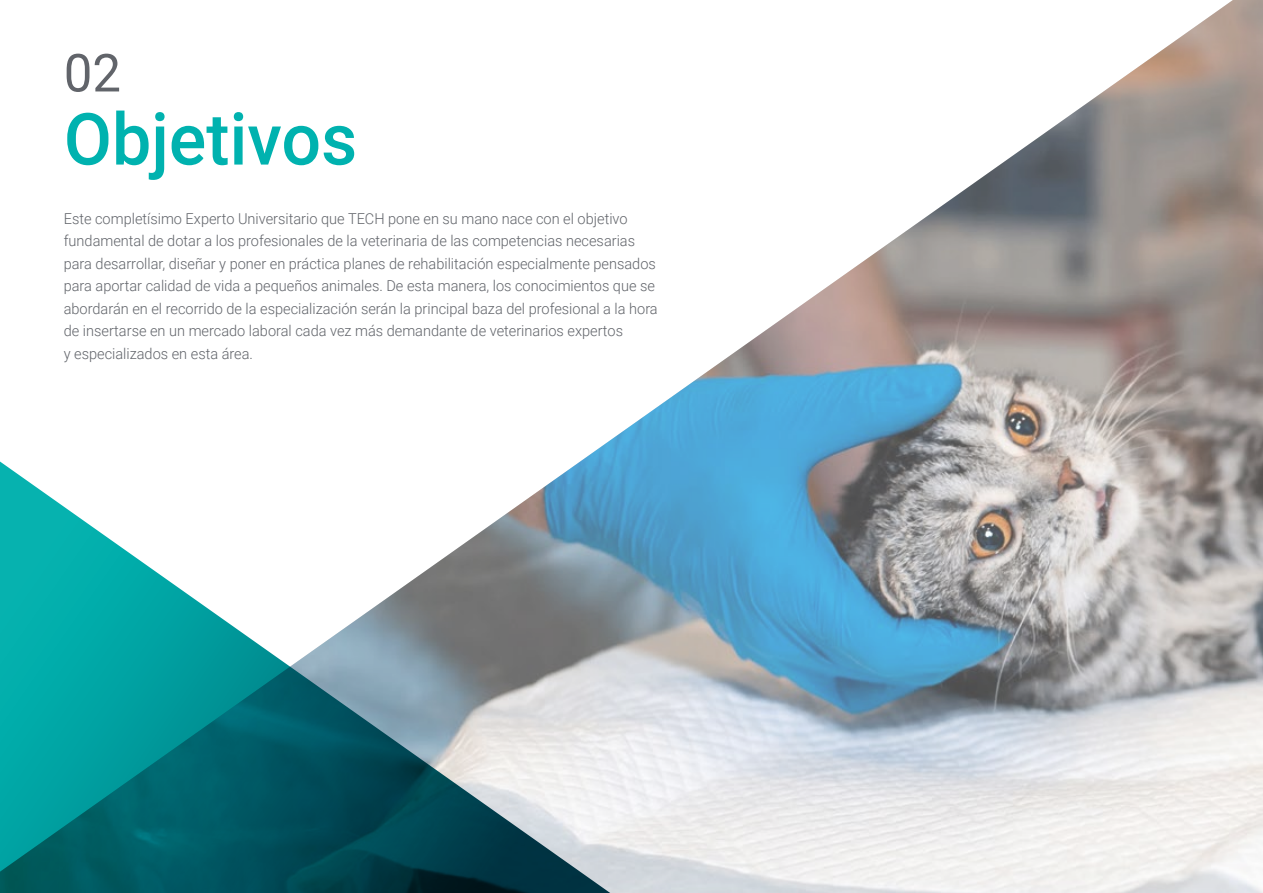
<style>
.page{position:relative;width:1263px;height:893px;background:#fff}
.page>*{position:absolute;margin:0;border:0;box-sizing:border-box;transform-origin:0 0}
.t1{font:500 72px "Roboto";color:#00b2af}
.t2{font:52.5px "Roboto";color:#61646a}
.t3{font:300 15px/22.5px "Roboto";color:#61646a}
</style>
<div class="page">
<img style="left:602px;top:0;width:661px;height:893px">
<svg style="left:0;top:446px;width:640px;height:447px"></svg>
<h2 class="t2" style="left:64px;top:36px;width:59px">02</h2>
<h1 class="t1" style="left:64px;top:89px;width:295px">Objetivos</h1>
<p class="t3" style="left:64px;top:207px;width:595px">Este completísimo Experto Universitario que TECH pone en su mano nace con el objetivo fundamental de dotar a los profesionales de la veterinaria de las competencias necesarias para desarrollar, diseñar y poner en práctica planes de rehabilitación especialmente pensados para aportar calidad de vida a pequeños animales. De esta manera, los conocimientos que se abordarán en el recorrido de la especialización serán la principal baza del profesional a la hora de insertarse en un mercado laboral cada vez más demandante de veterinarios expertos<br>y especializados en esta área.</p>
</div>
